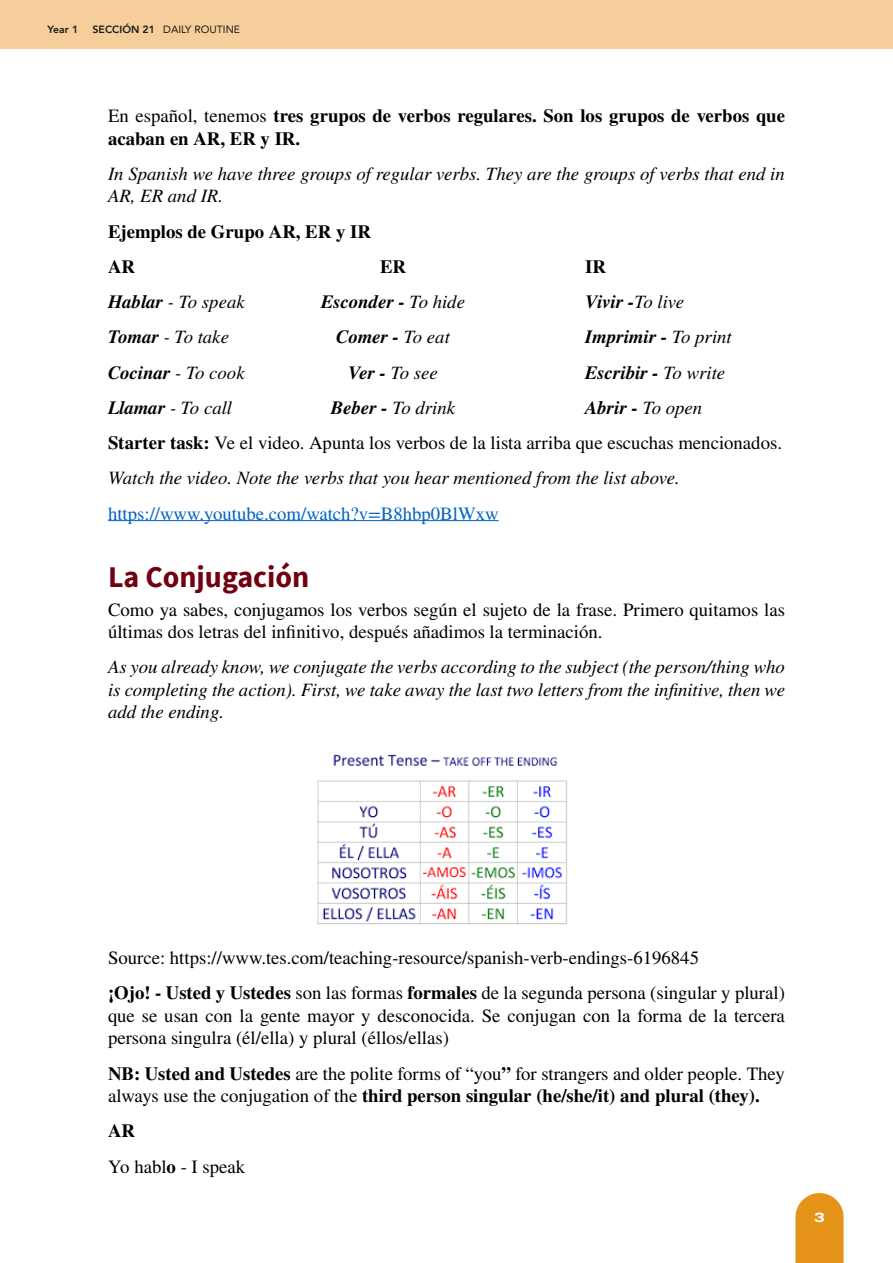
<style>
.page{position:relative;width:893px;height:1263px;background:#fff}
.page>*{position:absolute;margin:0;border:0;box-sizing:border-box;transform-origin:0 0}
.t1{font:700 30px "Source Sans Pro";color:#720011}
.t2{font:18.75px/22.5px "STIX General";color:#000}
.t3{font:italic 18.75px/22.5px "STIX General";color:#000}
.t4{font:700 18.75px/22.5px "STIX General";color:#000}
.t5{font:italic 700 18.75px "STIX General";color:#000}
.t6{font:18.75px "STIX General";color:#0563c1}
.t7{font:800 13.5px "Archivo Expanded";color:#fff}
.t8{font:10.5px "Avenir";color:#1a1a1a}
.t9{font:800 10.5px "Avenir";color:#1a1a1a}
.s1{font-weight:800}
.s2{font-weight:400}
.s3{font-weight:700}
.s4{font-weight:700;font-style:normal}
.s5{font-style:normal}
</style>
<div class="page">
<div style="left:0;top:0;width:893px;height:49px;background:#f5ce9b"></div>
<svg style="left:795px;top:1193px;width:49px;height:70px;background:#e89d2e"></svg>
<hr style="left:108px;top:520px;width:391px;height:1px;background:#0563c1">
<img style="left:317px;top:754px;width:250px;height:171px">
<p class="t9" style="left:48px;top:21px;width:32px">Year 1</p>
<p class="t8" style="left:93px;top:21px;width:149px"><span class="s1">SECCIÓN 21</span> DAILY ROUTINE</p>
<p class="t4" style="left:108px;top:105px;width:678px"><span class="s2">En español, tenemos</span> tres grupos de verbos regulares. Son los grupos de verbos que acaban en AR, ER y IR.</p>
<p class="t3" style="left:108px;top:162px;width:678px">In Spanish we have three groups of regular verbs. They are the groups of verbs that end in<br>AR, ER and IR.</p>
<p class="t4" style="left:108px;top:214px;width:264px;line-height:35.2px">Ejemplos de Grupo AR, ER y IR<br>AR</p>
<p class="t4" style="left:380px;top:256px;width:28px">ER</p>
<p class="t4" style="left:585px;top:256px;width:22px">IR</p>
<p class="t3" style="left:108px;top:290px;width:138px"><span class="s3">Hablar</span> - To speak</p>
<p class="t5" style="left:321px;top:289px;width:145px">Esconder - <span class="s2">To hide</span></p>
<p class="t5" style="left:585px;top:289px;width:101px">Vivir -<span class="s2">To live</span></p>
<p class="t3" style="left:108px;top:325px;width:123px"><span class="s3">Tomar</span> - To take</p>
<p class="t5" style="left:336px;top:324px;width:115px">Comer - <span class="s2">To eat</span></p>
<p class="t5" style="left:585px;top:324px;width:148px">Imprimir - <span class="s2">To print</span></p>
<p class="t5" style="left:108px;top:360px;width:138px">Cocinar <span class="s2">- To cook</span></p>
<p class="t3" style="left:348px;top:361px;width:91px"><span class="s3">Ver -</span> To see</p>
<p class="t5" style="left:585px;top:360px;width:142px">Escribir - <span class="s2">To write</span></p>
<p class="t3" style="left:108px;top:396px;width:126px"><span class="s3">Llamar</span> - To call</p>
<p class="t3" style="left:331px;top:396px;width:126px"><span class="s3">Beber -</span> To drink</p>
<p class="t3" style="left:108px;top:389px;width:675px;line-height:35.2px;text-indent:477px"><span class="s3">Abrir -</span> To open<br><span class="s4">Starter task:</span> <span class="s5">Ve el video. Apunta los verbos de la lista arriba que escuchas mencionados.<br></span>Watch the video. Note the verbs that you hear mentioned from the list above.</p>
<p class="t6" style="left:108px;top:500px;width:392px">https://www.youtube.com/watch?v=B8hbp0BlWxw</p>
<h1 class="t1" style="left:108px;top:556px;width:203px">La Conjugación</h1>
<p class="t2" style="left:108px;top:599px;width:678px">Como ya sabes, conjugamos los verbos según el sujeto de la frase. Primero quitamos las últimas dos letras del infinitivo, después añadimos la terminación.</p>
<p class="t3" style="left:108px;top:655px;width:678px;text-align:justify">As you already know, we conjugate the verbs according to the subject (the person/thing who is completing the action). First, we take away the last two letters from the infinitive, then we add the ending.</p>
<p class="t2" style="left:108px;top:941px;width:678px;line-height:35.2px">Source: https://www.tes.com/teaching-resource/spanish-verb-endings-6196845<br><span class="s3">¡Ojo! - Usted y Ustedes</span> son las formas <span class="s3">formales</span> de la segunda persona (singular y plural)</p>
<p class="t2" style="left:108px;top:1005px;width:678px">que se usan con la gente mayor y desconocida. Se conjugan con la forma de la tercera persona singulra (él/ella) y plural (éllos/ellas)</p>
<p class="t2" style="left:108px;top:1063px;width:678px"><span class="s3">NB: Usted and Ustedes</span> are the polite forms of “you<span class="s3">”</span> for strangers and older people. They always use the conjugation of the <span class="s3">third person singular (he/she/it) and plural (they).</span></p>
<p class="t2" style="left:108px;top:1114px;width:139px;line-height:35.2px"><span class="s3">AR<br></span>Yo habl<span class="s3">o</span> - I speak</p>
<p class="t7" style="left:814px;top:1207px;width:12px">3</p>
</div>
